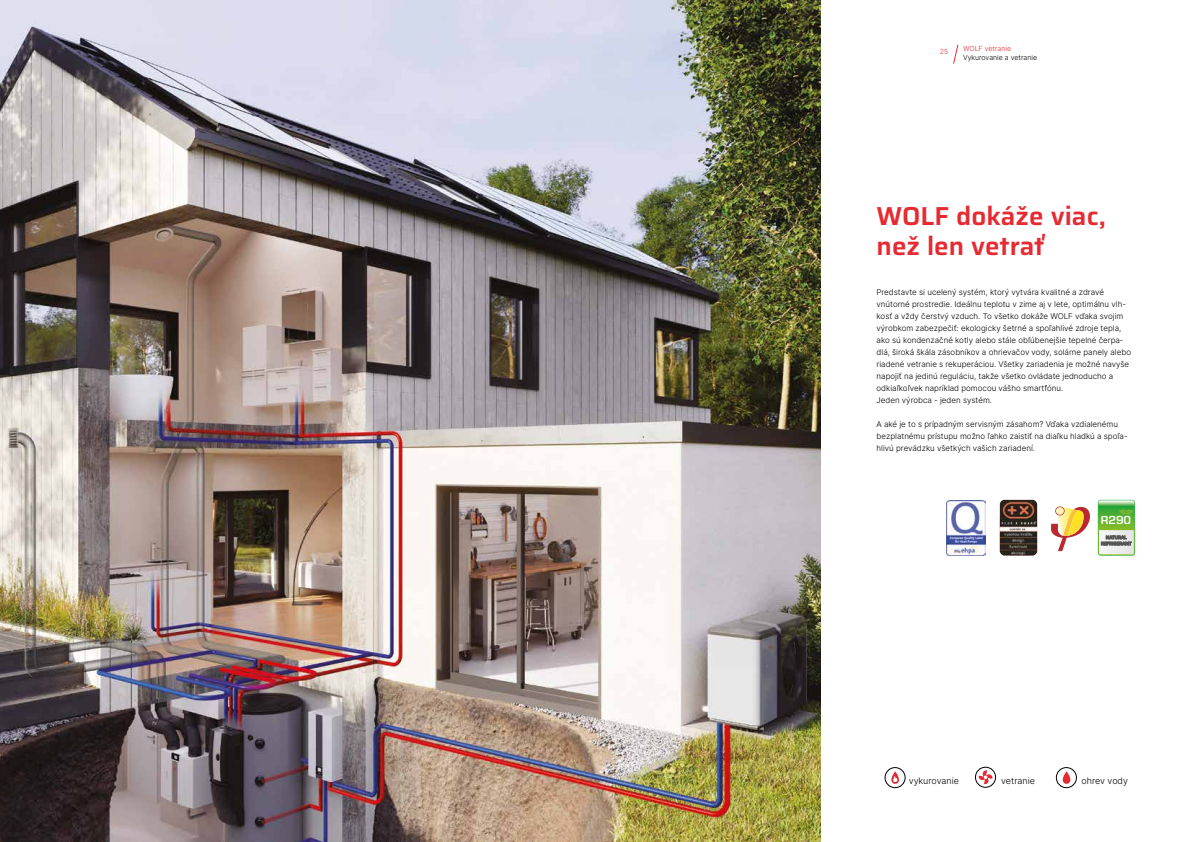
<style>
.page{position:relative;width:1191px;height:842px;background:#fff}
.page>*{position:absolute;margin:0;border:0;box-sizing:border-box;transform-origin:0 0}
.t1{font:600 26px/30px "Saira";color:#e62a32}
.t2{font:600 11.8px "Eurostile Next LT Pro";color:#fff}
.t3{font:300 9px "Inter";color:#000}
.t4{font:300 8px/12px "Inter";color:#000}
.t5{font:300 7px "Inter";color:#000}
.t6{font:300 7px "Inter";color:#e62a32}
</style>
<div class="page">
<img style="left:0;top:0;width:820px;height:842px">
<svg style="left:953px;top:44px;width:5px;height:20px"></svg>
<svg style="left:978px;top:770px;width:14px;height:14px"></svg>
<div style="left:975px;top:767px;width:20px;height:20px;border:1px solid #000;border-radius:50%"></div>
<svg style="left:891px;top:771px;width:8px;height:13px"></svg>
<div style="left:885px;top:767px;width:20px;height:21px;border:1px solid #000;border-radius:50%"></div>
<svg style="left:1062px;top:771px;width:8px;height:13px"></svg>
<div style="left:1056px;top:767px;width:20px;height:21px;border:1px solid #000;border-radius:50%"></div>
<img style="left:946px;top:500px;width:40px;height:56px">
<img style="left:999px;top:500px;width:38px;height:56px">
<svg style="left:1051px;top:499px;width:84px;height:57px"></svg>
<p class="t6" style="left:939px;top:47px;width:10px">25</p>
<p class="t6" style="left:963px;top:44px;width:49px">WOLF vetranie</p>
<p class="t5" style="left:963px;top:53px;width:76px">Vykurovanie a vetranie</p>
<h1 class="t1" style="left:876px;top:200px;width:231px">WOLF dokáže viac, než len vetrať</h1>
<p class="t4" style="left:876px;top:285px;width:256px">Predstavte si ucelený systém, ktorý vytvára kvalitné a zdravé vnútorné prostredie. Ideálnu teplotu v zime aj v lete, optimálnu vlh&shy;kosť a vždy čerstvý vzduch. To všetko dokáže WOLF vďaka svojim výrobkom zabezpečiť: ekologicky šetrné a spoľahlivé zdroje tepla, ako sú kondenzačné kotly alebo stále obľúbenejšie tepelné čerpa&shy;dlá, široká škála zásobníkov a ohrievačov vody, solárne panely alebo riadené vetranie s rekuperáciou. Všetky zariadenia je možné navyše napojiť na jedinú reguláciu, takže všetko ovládate jednoducho a odkiaľkoľvek napríklad pomocou vášho smartfónu.<br>Jeden výrobca - jeden systém.</p>
<p class="t4" style="left:876px;top:417px;width:253px">A aké je to s prípadným servisným zásahom? Vďaka vzdialenému bezplatnému prístupu možno ľahko zaistiť na diaľku hladkú a spoľa&shy;hlivú prevádzku všetkých vašich zariadení.</p>
<h2 class="t2" style="left:1100px;top:514px;width:32px">R290</h2>
<p class="t3" style="left:908px;top:774px;width:52px">vykurovanie</p>
<p class="t3" style="left:1001px;top:774px;width:35px">vetranie</p>
<p class="t3" style="left:1081px;top:774px;width:48px">ohrev vody</p>
</div>
